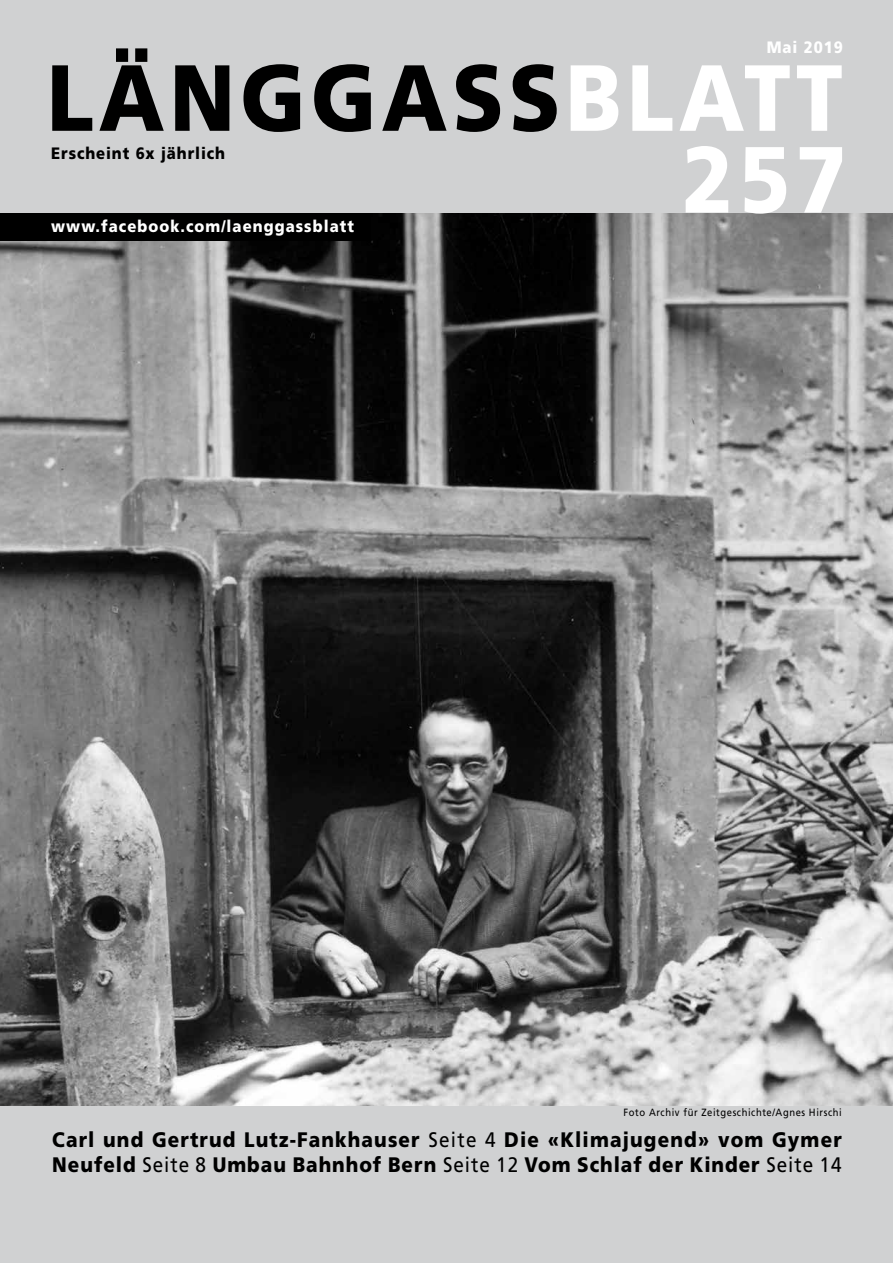
<style>
.page{position:relative;width:893px;height:1263px;background:#fff}
.page>*{position:absolute;margin:0;border:0;box-sizing:border-box;transform-origin:0 0}
.t1{font:900 93.75px "Frutiger";letter-spacing:.06em;color:#000;scale:.9 1}
.t2{font:900 93.75px "Frutiger";color:#fff;scale:.9 1}
.t3{font:900 21px/25.2px "Frutiger";letter-spacing:.06em;color:#000;scale:.9 1}
.t4{font:900 16.5px "Frutiger";letter-spacing:.07em;color:#fff;scale:.9 1}
.t5{font:900 16.5px "Frutiger";letter-spacing:.06em;color:#000;scale:.9 1}
.t6{font:10.5px "Frutiger";letter-spacing:.06em;color:#000;scale:.9 1}
.s1{color:#fff}
.s2{font-weight:400}
</style>
<div class="page">
<div style="left:0;top:1054px;width:893px;height:209px;background:#d0d1d2"></div>
<img style="left:0;top:213px;width:893px;height:893px">
<div style="left:0;top:0;width:893px;height:213px;background:#d0d1d2"></div>
<div style="left:0;top:213px;width:371px;height:28px;background:#000"></div>
<p class="t4" style="left:767px;top:37px;width:86px">Mai 2019</p>
<h1 class="t1" style="left:47px;top:41px;width:886px">LÄNGGASS<span class="s1">BLATT</span></h1>
<p class="t5" style="left:51px;top:143px;width:195px">Erscheint 6x jährlich</p>
<h1 class="t2" style="left:682px;top:123px;width:185px">257</h1>
<p class="t4" style="left:51px;top:217px;width:338px">www.facebook.com/laenggassblatt</p>
<p class="t6" style="left:624px;top:1106px;width:244px">Foto Archiv für Zeitgeschichte/Agnes Hirschi</p>
<p class="t3" style="left:52px;top:1126px;width:879px">Carl und Gertrud Lutz-Fankhauser <span class="s2">Seite 4</span> Die «Klimajugend» vom Gymer<br>Neufeld <span class="s2">Seite 8</span> Umbau Bahnhof Bern <span class="s2">Seite 12</span> Vom Schlaf der Kinder <span class="s2">Seite 14</span></p>
</div>
